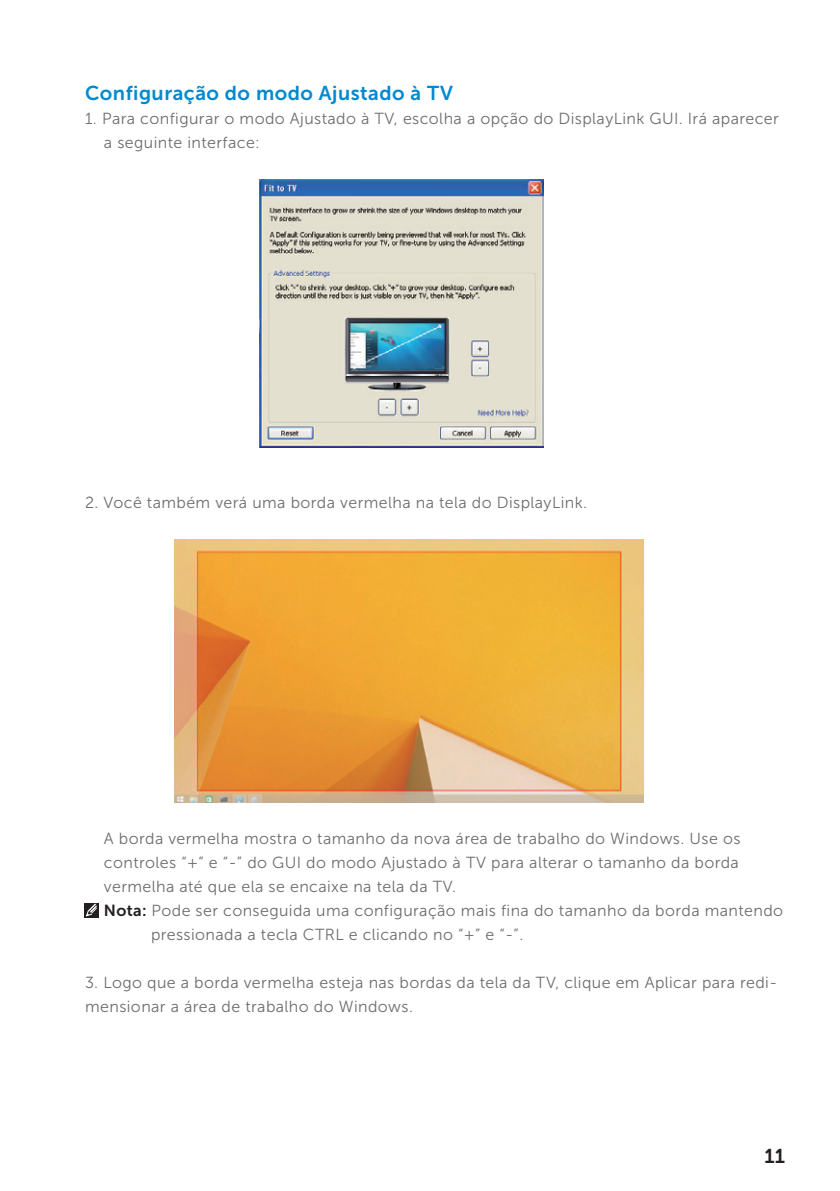
<style>
.page{position:relative;width:840px;height:1191px;background:#fff}
.page>*{position:absolute;margin:0;border:0;box-sizing:border-box;transform-origin:0 0}
.t1{font:20px "Museo Sans For Dell 700";letter-spacing:.025em;color:#0089cf}
.t2{font:20px "Museo Sans For Dell 700";color:#231f20}
.t3{font:16px/24px "Museo Sans For Dell 300";letter-spacing:.025em;color:#6c6d70;text-align:justify}
.s1{font-family:"Museo Sans For Dell 700";color:#231f20}
</style>
<div class="page">
<img style="left:260px;top:179px;width:283px;height:269px">
<img style="left:174px;top:540px;width:468px;height:263px">
<div style="left:84px;top:904px;width:14px;height:14px;background:#231f20"></div>
<svg style="left:86px;top:903px;width:11px;height:13px"></svg>
<p class="t1" style="left:85px;top:82px;width:369px">Configuração do modo Ajustado à TV</p>
<p class="t3" style="left:85px;top:107px;width:694px">1. Para configurar o modo Ajustado à TV, escolha a opção do DisplayLink GUI. Irá aparecer</p>
<p class="t3" style="left:104px;top:131px;width:157px">a seguinte interface:</p>
<p class="t3" style="left:85px;top:491px;width:503px">2. Você também verá uma borda vermelha na tela do DisplayLink.</p>
<p class="t3" style="left:104px;top:827px;width:637px">A borda vermelha mostra o tamanho da nova área de trabalho do Windows. Use os controles “+” e “-” do GUI do modo Ajustado à TV para alterar o tamanho da borda vermelha até que ela se encaixe na tela da TV.</p>
<p class="t3" style="left:104px;top:899px;width:680px"><span class="s1">Nota:</span> Pode ser conseguida uma configuração mais fina do tamanho da borda mantendo</p>
<p class="t3" style="left:151px;top:923px;width:373px">pressionada a tecla CTRL e clicando no “+” e “-”.</p>
<p class="t3" style="left:85px;top:971px;width:693px">3. Logo que a borda vermelha esteja nas bordas da tela da TV, clique em Aplicar para redi&shy;mensionar a área de trabalho do Windows.</p>
<p class="t2" style="left:764px;top:1144px;width:22px">11</p>
</div>
